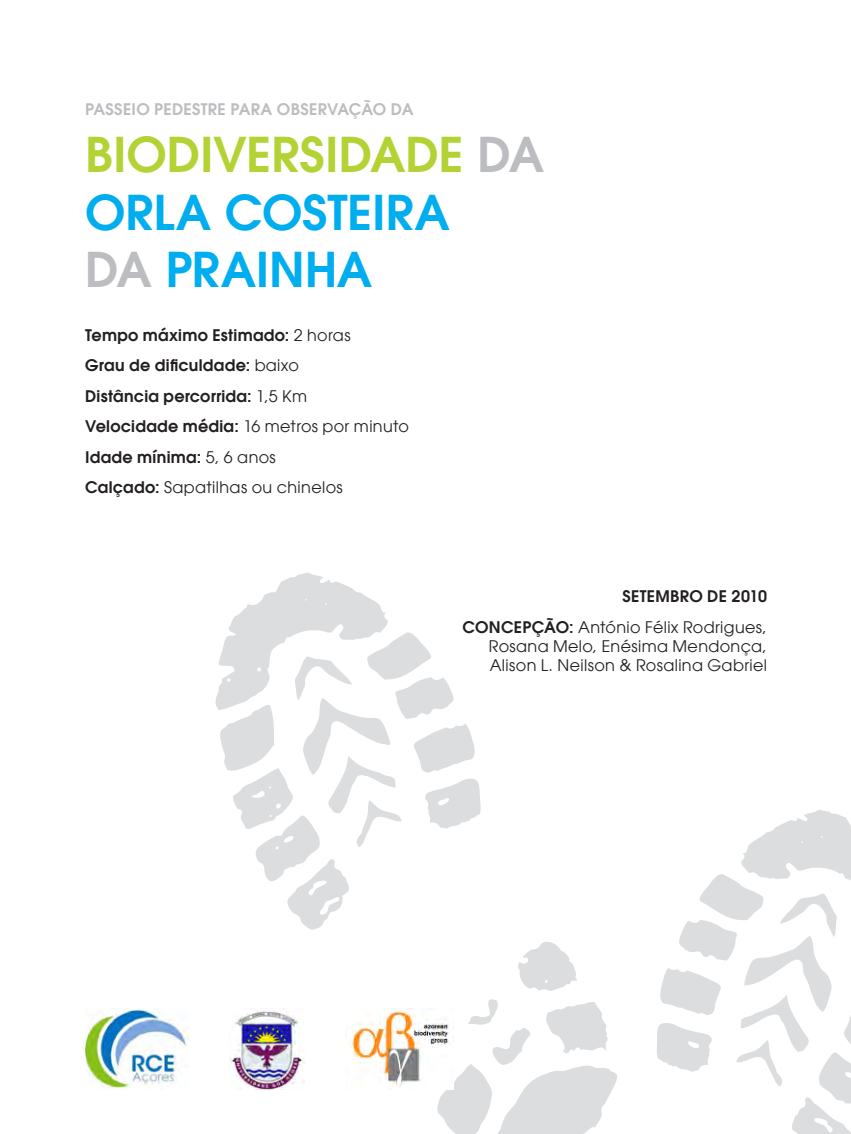
<style>
.page{position:relative;width:851px;height:1134px;background:#fff}
.page>*{position:absolute;margin:0;border:0;box-sizing:border-box;transform-origin:0 0}
.t1{font:600 48px "Avant Garde LT";color:#00aeef}
.t2{font:600 48px "Avant Garde LT";color:#b3d234}
.t3{font:16px "Avant Garde LT";letter-spacing:.025em;color:#231f20}
.t4{font:600 16px "Avant Garde LT";letter-spacing:.02em;color:#231f20}
.t5{font:600 16px "Avant Garde LT";letter-spacing:.015em;color:#bcbdc0}
.s1{color:#bcbdc0}
.s2{font-weight:400}
.s3{font-weight:600}
</style>
<div class="page">
<svg style="left:215px;top:572px;width:635px;height:562px"></svg>
<img style="left:345px;top:1008px;width:109px;height:82px">
<img style="left:85px;top:1008px;width:103px;height:81px">
<p class="t5" style="left:85px;top:98px;width:330px">PASSEIO PEDESTRE PARA OBSERVAÇÃO DA</p>
<p class="t2" style="left:85px;top:123px;width:460px">BIODIVERSIDADE <span class="s1">DA</span></p>
<p class="t1" style="left:85px;top:181px;width:366px">ORLA COSTEIRA</p>
<p class="t1" style="left:85px;top:238px;width:289px"><span class="s1">DA</span> PRAINHA</p>
<p class="t4" style="left:85px;top:324px;width:267px">Tempo máximo Estimado: <span class="s2">2 horas</span></p>
<p class="t4" style="left:85px;top:355px;width:215px">Grau de dificuldade: <span class="s2">baixo</span></p>
<p class="t4" style="left:85px;top:385px;width:223px">Distância percorrida: <span class="s2">1,5 Km</span></p>
<p class="t3" style="left:85px;top:417px;width:325px"><span class="s3">Velocidade média:</span> 16 metros por minuto</p>
<p class="t4" style="left:85px;top:446px;width:192px">Idade mínima: <span class="s2">5, 6 anos</span></p>
<p class="t3" style="left:85px;top:478px;width:259px"><span class="s3">Calçado:</span> Sapatilhas ou chinelos</p>
<p class="t4" style="left:622px;top:586px;width:146px">SETEMBRO DE 2010</p>
<p class="t3" style="left:462px;top:618px;width:306px"><span class="s3">CONCEPÇÃO:</span> António Félix Rodrigues,</p>
<p class="t3" style="left:489px;top:637px;width:279px">Rosana Melo, Enésima Mendonça,</p>
<p class="t3" style="left:489px;top:656px;width:279px">Alison L. Neilson &amp; Rosalina Gabriel</p>
</div>
